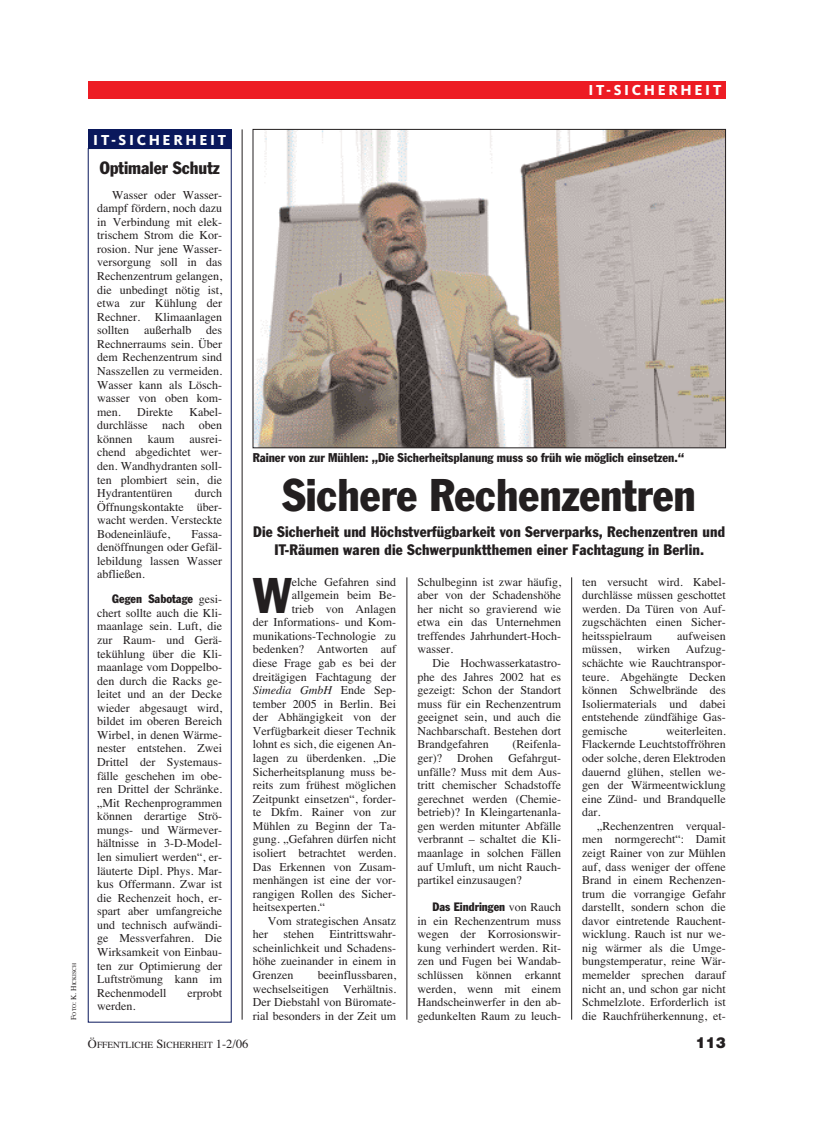
<style>
.page{position:relative;width:815px;height:1134px;background:#fff}
.page>*{position:absolute;margin:0;border:0;box-sizing:border-box;transform-origin:0 0}
.t1{font:condensed 49.25px "Franklin Gothic";color:#231f20}
.t2{font:condensed 45px "Franklin Gothic";color:#231f20}
.t3{font:condensed 17.5px "Franklin Gothic";color:#231f20}
.t4{font:condensed 15px/18px "Franklin Gothic";letter-spacing:.01em;color:#231f20;text-align:center}
.t5{font:800 15px "Kievit";letter-spacing:.175em;color:#fff}
.t6{font:900 15px "Helvetica";color:#231f20}
.t7{font:condensed 12.5px "Franklin Gothic";color:#231f20}
.t8{font:12px/13.5px "Times";color:#231f20;text-align:justify}
.t9{font:condensed 12px "Franklin Gothic";color:#231f20}
.t10{font:italic 12px "Times";color:#231f20}
.t11{font:9.38px "Times";color:#231f20}
.t12{font:5.62px "Times";color:#231f20}
.s1{font-size:7.5px}
.s2{font-family:"Times";font-stretch:normal}
.s3{font-style:normal}
.s4{font-size:12.5px}
</style>
<div class="page">
<hr style="left:571px;top:577px;width:1px;height:443px;background:#231f20">
<div style="left:88px;top:82px;width:638px;height:17px;background:#ed1c24"></div>
<hr style="left:242px;top:129px;width:1px;height:891px;background:#231f20">
<hr style="left:407px;top:577px;width:1px;height:443px;background:#231f20">
<img style="left:255px;top:131px;width:469px;height:315px">
<div style="left:253px;top:129px;width:473px;height:319px;border:1px solid #231f20"></div>
<div style="left:88px;top:129px;width:143px;height:20px;background:#0a185c"></div>
<p class="t5" style="left:588px;top:84px;width:134px">IT-SICHERHEIT</p>
<p class="t12" style="left:72px;top:1020px;width:58px;rotate:-90deg"><span class="s1">F</span>OTO<span class="s1">: K. H</span>ICKISCH</p>
<p class="t5" style="left:93px;top:134px;width:134px">IT-SICHERHEIT</p>
<h3 class="t3" style="left:100px;top:161px;width:122px">Optimaler Schutz</h3>
<p class="t8" style="left:97px;top:189px;width:127px;text-indent:15px">Wasser oder Wasser&shy;dampf fördern, noch dazu in Verbindung mit elek&shy;trischem Strom die Kor&shy;rosion. Nur jene Wasser&shy;versorgung soll in das Rechenzentrum gelangen, die unbedingt nötig ist, etwa zur Kühlung der Rechner. Klimaanlagen sollten außerhalb des Rechnerraums sein. Über dem Rechenzentrum sind Nasszellen zu vermeiden.<br>Wasser kann als Lösch&shy;wasser von oben kom&shy;men.</p>
<p class="t8" style="left:97px;top:406px;width:127px;text-indent:92px">Kabel&shy;durchlässe nach oben können</p>
<p class="t8" style="left:137px;top:406px;width:37px">Direkte</p>
<p class="t8" style="left:97px;top:433px;width:127px;text-indent:92px">ausrei&shy;chend abgedichtet wer&shy;den. Wandhydranten soll&shy;ten plombiert sein, die Hydrantentüren</p>
<p class="t8" style="left:148px;top:433px;width:28px">kaum</p>
<p class="t8" style="left:97px;top:487px;width:127px;text-indent:98px">durch Öffnungskontakte über&shy;wacht werden. Versteckte Bodeneinläufe,</p>
<p class="t8" style="left:97px;top:528px;width:127px;text-indent:94px">Fassa&shy;denöffnungen oder Gefäl&shy;lebildung lassen Wasser abfließen.</p>
<p class="t9" style="left:112px;top:595px;width:112px">Gegen Sabotage <span class="s2">gesi-</span></p>
<p class="t8" style="left:97px;top:607px;width:127px">chert sollte auch die Kli&shy;maanlage sein. Luft, die zur Raum- und Gerä&shy;tekühlung über die Kli&shy;maanlage vom Doppelbo&shy;den durch die Racks ge&shy;leitet und an der Decke wieder abgesaugt wird, bildet im oberen Bereich Wirbel, in denen Wärme&shy;nester entstehen. Zwei Drittel der Systemaus&shy;fälle geschehen im obe&shy;ren Drittel der Schränke. „Mit Rechenprogrammen können derartige Strö&shy;mungs- und Wärmever&shy;hältnisse in 3-D-Model&shy;len simuliert werden“, er&shy;läuterte Dipl. Phys. Mar&shy;kus Offermann. Zwar ist die Rechenzeit hoch, er&shy;spart aber umfangreiche und technisch aufwändi&shy;ge Messverfahren. Die Wirksamkeit von Einbau&shy;ten zur Optimierung der Luftströmung kann im Rechenmodell</p>
<p class="t8" style="left:188px;top:987px;width:36px">erprobt</p>
<p class="t8" style="left:97px;top:1000px;width:40px">werden.</p>
<p class="t7" style="left:253px;top:453px;width:433px">Rainer von zur Mühlen: „Die Sicherheitsplanung muss so früh wie möglich einsetzen.“</p>
<h2 class="t2" style="left:282px;top:478px;width:415px">Sichere Rechenzentren</h2>
<p class="t4" style="left:253px;top:524px;width:473px">Die Sicherheit und Höchstverfügbarkeit von Serverparks, Rechenzentren und<br>IT-Räumen waren die Schwerpunktthemen einer Fachtagung in Berlin.</p>
<h1 class="t1" style="left:253px;top:578px;width:41px">W</h1>
<p class="t8" style="left:292px;top:576px;width:106px">elche Gefahren sind</p>
<p class="t8" style="left:292px;top:590px;width:106px">allgemein beim Be-</p>
<p class="t8" style="left:292px;top:603px;width:106px">trieb von Anlagen</p>
<p class="t8" style="left:253px;top:617px;width:145px">der Informations- und Kom-</p>
<p class="t8" style="left:253px;top:630px;width:145px">munikations-Technologie zu</p>
<p class="t8" style="left:253px;top:644px;width:145px">bedenken? Antworten auf</p>
<p class="t8" style="left:253px;top:657px;width:145px">diese Frage gab es bei der</p>
<p class="t8" style="left:253px;top:671px;width:145px">dreitägigen Fachtagung der</p>
<p class="t10" style="left:253px;top:686px;width:145px">Simedia GmbH <span class="s3">Ende Sep-</span></p>
<p class="t8" style="left:253px;top:698px;width:145px">tember 2005 in Berlin. Bei</p>
<p class="t8" style="left:253px;top:712px;width:145px">der Abhängigkeit von der</p>
<p class="t8" style="left:253px;top:725px;width:145px">Verfügbarkeit dieser Technik</p>
<p class="t8" style="left:253px;top:739px;width:145px">lohnt es sich, die eigenen An-</p>
<p class="t8" style="left:253px;top:752px;width:145px">lagen zu überdenken. „Die</p>
<p class="t8" style="left:253px;top:766px;width:145px">Sicherheitsplanung muss be-</p>
<p class="t8" style="left:253px;top:779px;width:145px">reits zum frühest möglichen</p>
<p class="t8" style="left:253px;top:793px;width:145px">Zeitpunkt einsetzen“, forder-</p>
<p class="t8" style="left:253px;top:807px;width:145px">te Dkfm. Rainer von zur</p>
<p class="t8" style="left:253px;top:820px;width:145px">Mühlen zu Beginn der Ta-</p>
<p class="t8" style="left:253px;top:834px;width:145px">gung. „Gefahren dürfen nicht</p>
<p class="t8" style="left:253px;top:847px;width:145px">isoliert betrachtet werden.</p>
<p class="t8" style="left:253px;top:861px;width:145px">Das Erkennen von Zusam-</p>
<p class="t8" style="left:253px;top:874px;width:145px">menhängen ist eine der vor-</p>
<p class="t8" style="left:253px;top:888px;width:145px">rangigen Rollen des Sicher-</p>
<p class="t8" style="left:253px;top:901px;width:74px">heitsexperten.“</p>
<p class="t8" style="left:268px;top:915px;width:130px">Vom strategischen Ansatz</p>
<p class="t8" style="left:253px;top:929px;width:17px">her</p>
<p class="t8" style="left:284px;top:929px;width:32px">stehen</p>
<p class="t8" style="left:253px;top:929px;width:145px;text-indent:77px">Eintrittswahr&shy;scheinlichkeit und Schadens&shy;höhe zueinander in einem in Grenzen</p>
<p class="t8" style="left:253px;top:969px;width:145px;text-indent:65px">beeinflussbaren, wechselseitigen Verhältnis.<br>Der Diebstahl von Büromate&shy;rial besonders in der Zeit um</p>
<p class="t8" style="left:418px;top:576px;width:145px">Schulbeginn ist zwar häufig, aber von der Schadenshöhe her nicht so gravierend wie etwa ein das Unternehmen treffendes Jahrhundert-Hoch&shy;wasser.</p>
<p class="t8" style="left:418px;top:657px;width:145px;text-indent:15px">Die Hochwasserkatastro&shy;phe des Jahres 2002 hat es gezeigt: Schon der Standort muss für ein Rechenzentrum geeignet sein, und auch die Nachbarschaft. Bestehen dort Brandgefahren</p>
<p class="t8" style="left:512px;top:739px;width:50px">(Reifenla-</p>
<p class="t8" style="left:418px;top:752px;width:145px;text-indent:91px">Gefahrgut&shy;unfälle? Muss mit dem Aus&shy;tritt chemischer Schadstoffe gerechnet werden (Chemie&shy;betrieb)? In Kleingartenanla&shy;gen werden mitunter Abfälle verbrannt – schaltet die Kli&shy;maanlage in solchen Fällen auf Umluft, um nicht Rauch&shy;partikel einzusaugen?</p>
<p class="t9" style="left:433px;top:903px;width:130px">Das Eindringen <span class="s2">von Rauch</span></p>
<p class="t8" style="left:418px;top:915px;width:145px">in ein Rechenzentrum muss wegen der Korrosionswir&shy;kung verhindert werden. Rit&shy;zen und Fugen bei Wandab&shy;schlüssen können erkannt werden, wenn mit einem Handscheinwerfer in den ab&shy;gedunkelten Raum zu leuch-</p>
<p class="t8" style="left:418px;top:752px;width:26px">ger)?</p>
<p class="t8" style="left:457px;top:752px;width:37px">Drohen</p>
<p class="t8" style="left:582px;top:576px;width:145px">ten versucht wird. Kabel&shy;durchlässe müssen geschottet werden. Da Türen von Auf&shy;zugschächten einen Sicher&shy;heitsspielraum</p>
<p class="t8" style="left:677px;top:630px;width:50px">aufweisen</p>
<p class="t8" style="left:582px;top:644px;width:145px;text-indent:104px">Aufzug&shy;schächte wie Rauchtranspor&shy;teure. Abgehängte Decken können Schwelbrände des Isoliermaterials und dabei entstehende zündfähige Gas&shy;gemische</p>
<p class="t8" style="left:582px;top:644px;width:40px">müssen,</p>
<p class="t8" style="left:637px;top:644px;width:35px">wirken</p>
<p class="t8" style="left:582px;top:725px;width:145px;text-indent:84px">weiterleiten.<br>Flackernde Leuchtstoffröhren oder solche, deren Elektroden dauernd glühen, stellen we&shy;gen der Wärmeentwicklung eine Zünd- und Brandquelle dar.</p>
<p class="t8" style="left:582px;top:820px;width:145px;text-indent:15px">„Rechenzentren verqual&shy;men normgerecht“: Damit zeigt Rainer von zur Mühlen auf, dass weniger der offene Brand in einem Rechenzen&shy;trum die vorrangige Gefahr darstellt, sondern schon die davor eintretende Rauchent&shy;wicklung. Rauch ist nur we&shy;nig wärmer als die Umge&shy;bungstemperatur, reine Wär&shy;memelder sprechen darauf nicht an, und schon gar nicht Schmelzlote. Erforderlich ist die Rauchfrüherkennung, et-</p>
<p class="t11" style="left:88px;top:1041px;width:162px"><span class="s4">Ö</span>FFENTLICHE <span class="s4">S</span>ICHERHEIT <span class="s4">1-2/06</span></p>
<p class="t6" style="left:696px;top:1037px;width:32px">113</p>
</div>
